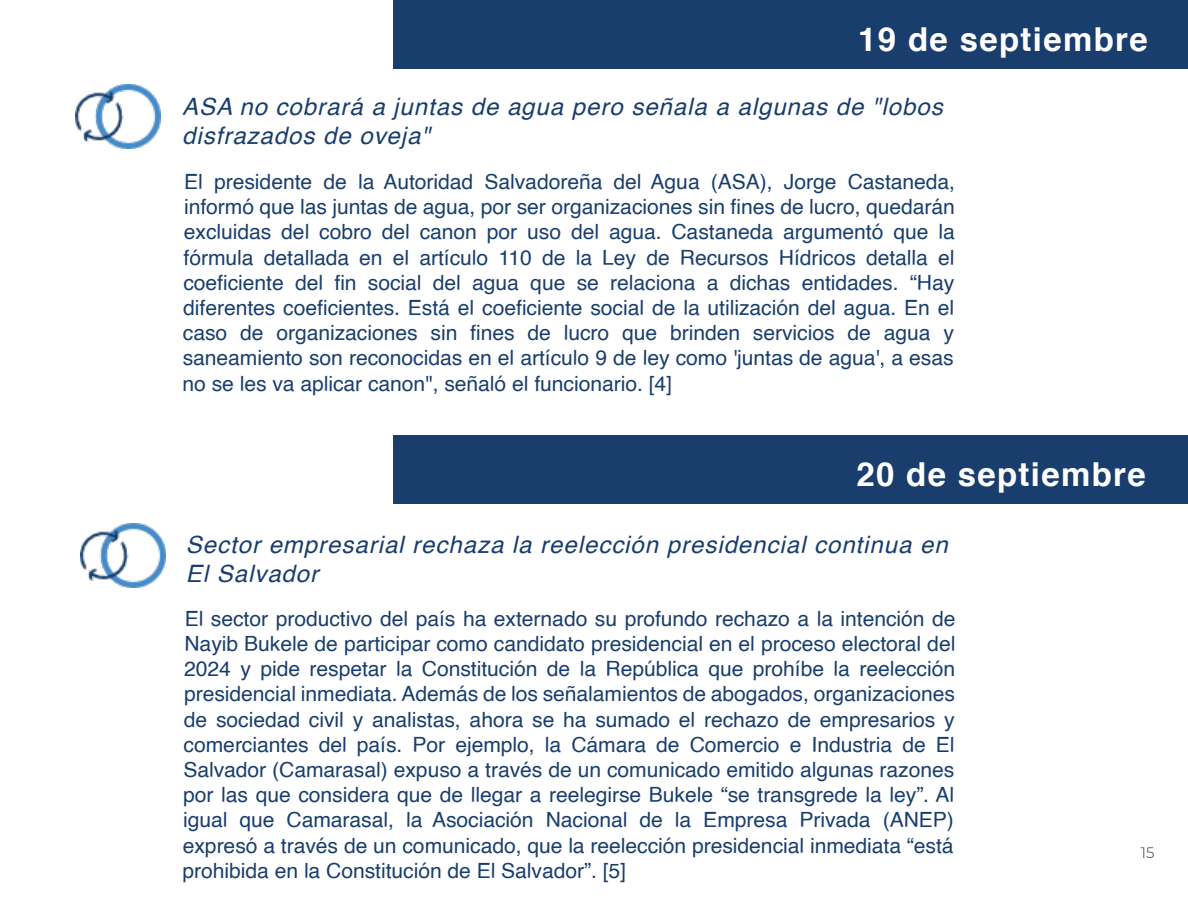
<style>
.page{position:relative;width:1188px;height:918px;background:#fff}
.page>*{position:absolute;margin:0;border:0;box-sizing:border-box;transform-origin:0 0}
.t1{font:700 33px "Helvetica";letter-spacing:.04em;color:#fff}
.t2{font:italic 24px/28.8px "Helvetica";letter-spacing:.04em;color:#193e6d}
.t3{font:21px/25.2px "Helvetica";letter-spacing:-.01em;color:#193e6d;text-align:justify}
.t4{font:300 15px "Montserrat";color:#333}
</style>
<div class="page">
<img style="left:75px;top:84px;width:85px;height:65px">
<img style="left:80px;top:523px;width:85px;height:65px">
<div style="left:393px;top:0;width:795px;height:69px;background:#193e6d"></div>
<div style="left:393px;top:435px;width:795px;height:69px;background:#193e6d"></div>
<h1 class="t1" style="left:858px;top:27px;width:291px">19 de septiembre</h1>
<p class="t2" style="left:182px;top:94px;width:762px">ASA no cobrará a juntas de agua pero señala a algunas de "lobos disfrazados de oveja"</p>
<p class="t3" style="left:183px;top:170px;width:774px">El presidente de la Autoridad Salvadoreña del Agua (ASA), Jorge Castaneda, informó que las juntas de agua, por ser organizaciones sin fines de lucro, quedarán excluidas del cobro del canon por uso del agua. Castaneda argumentó que la fórmula detallada en el artículo 110 de la Ley de Recursos Hídricos detalla el coeficiente del fin social del agua que se relaciona a dichas entidades. “Hay diferentes coeficientes. Está el coeficiente social de la utilización del agua. En el caso de organizaciones sin fines de lucro que brinden servicios de agua y saneamiento son reconocidas en el artículo 9 de ley como 'juntas de agua', a esas no se les va aplicar canon", señaló el funcionario. [4]</p>
<h1 class="t1" style="left:856px;top:462px;width:291px">20 de septiembre</h1>
<p class="t2" style="left:186px;top:531px;width:763px">Sector empresarial rechaza la reelección presidencial continua en<br>El Salvador</p>
<p class="t3" style="left:183px;top:607px;width:775px">El sector productivo del país ha externado su profundo rechazo a la intención de Nayib Bukele de participar como candidato presidencial en el proceso electoral del 2024 y pide respetar la Constitución de la República que prohíbe la reelección presidencial inmediata. Además de los señalamientos de abogados, organizaciones de sociedad civil y analistas, ahora se ha sumado el rechazo de empresarios y comerciantes del país. Por ejemplo, la Cámara de Comercio e Industria de El Salvador (Camarasal) expuso a través de un comunicado emitido algunas razones por las que considera que de llegar a reelegirse Bukele “se transgrede la ley”. Al igual que Camarasal, la Asociación Nacional de la Empresa Privada (ANEP) expresó a través de un comunicado, que la reelección presidencial inmediata “está prohibida en la Constitución de El Salvador”. [5]</p>
<p class="t4" style="left:1141px;top:844px;width:15px">15</p>
</div>
